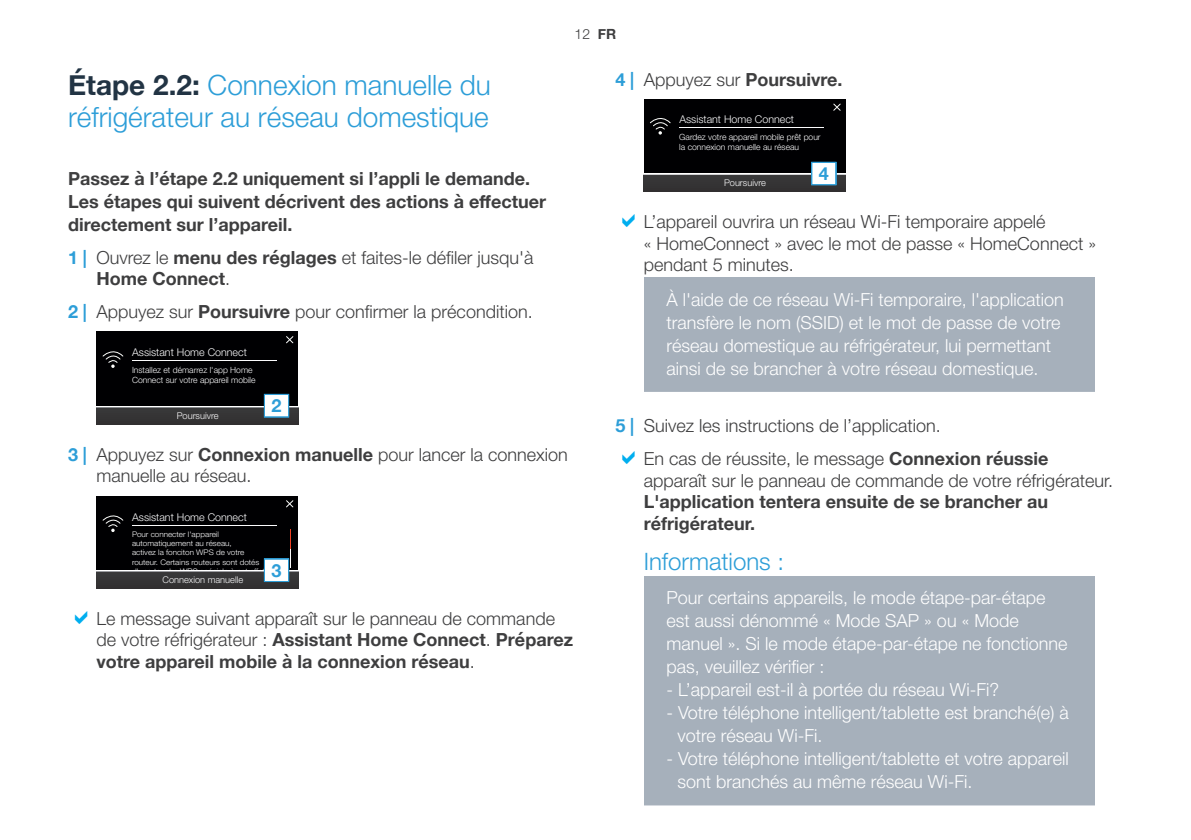
<style>
.page{position:relative;width:1191px;height:840px;background:#fff}
.page>*{position:absolute;margin:0;border:0;box-sizing:border-box;transform-origin:0 0}
.t1{font:300 28px/32px "Helvetica Neue";color:#2d9ed8}
.t2{font:300 24px "Helvetica Neue";color:#2d9ed8}
.t3{font:300 18px/21.6px "Helvetica Neue";color:#3e3e3f}
.t4{font:300 18px/23px "Helvetica Neue";color:#fff}
.t5{font:700 18px/23px "Helvetica Neue";color:#3e3e3f}
.t6{font:700 18px "Helvetica Neue";color:#2d9ed8}
.t7{font:300 14px "Helvetica Neue";color:#3e3e3f}
.t8{font:300 10.6px "Helvetica Neue";color:#fbfbfc}
.t9{font:300 9.2px "Helvetica Neue";color:#fbfbfc}
.t10{font:300 8.6px/10.2px "Helvetica Neue";color:#fbfbfc}
.t11{font:300 7.6px/9.2px "Helvetica Neue";color:#fbfbfc;scale:1.05 1}
.s1{font-weight:700}
.s2{font-weight:700;color:#223444}
.s3{font-weight:700;color:#2d9ed8}
.s4{color:#2d9ed8}
.s5{font-weight:300}
</style>
<div class="page">
<div style="left:96px;top:331px;width:202px;height:93px;background:#000002"></div>
<div style="left:96px;top:406px;width:202px;height:18px;background:linear-gradient(to right,#363536,#343334)"></div>
<hr style="left:132px;top:360px;width:145px;height:1px;background:#fbfbfc">
<svg style="left:286px;top:336px;width:7px;height:7px"></svg>
<svg style="left:102px;top:351px;width:22px;height:17px"></svg>
<div style="left:96px;top:495px;width:202px;height:93px;background:#000002"></div>
<div style="left:96px;top:570px;width:202px;height:18px;background:linear-gradient(to right,#363536,#343435)"></div>
<hr style="left:132px;top:524px;width:145px;height:1px;background:#fbfbfc">
<svg style="left:286px;top:500px;width:7px;height:7px"></svg>
<svg style="left:102px;top:515px;width:22px;height:16px"></svg>
<hr style="left:290px;top:529px;width:1px;height:38px;background:#fbfbfc">
<svg style="left:290px;top:529px;width:1px;height:19px"></svg>
<div style="left:264px;top:394px;width:25px;height:23px;background:#fff"></div>
<div style="left:264px;top:393px;width:25px;height:24px;border:1px solid #2d9ed8"></div>
<div style="left:264px;top:558px;width:25px;height:23px;background:#fff"></div>
<div style="left:264px;top:558px;width:25px;height:23px;border:1px solid #2d9ed8"></div>
<div style="left:643px;top:277px;width:451px;height:120px;background:#a6b0bb"></div>
<div style="left:592px;top:391px;width:548px;height:10px;background:#fff"></div>
<div style="left:643px;top:575px;width:451px;height:235px;background:#a6b0bb"></div>
<div style="left:592px;top:805px;width:548px;height:10px;background:#fff"></div>
<div style="left:643px;top:99px;width:202px;height:93px;background:#000002"></div>
<div style="left:643px;top:173px;width:202px;height:19px;background:linear-gradient(to right,#363332,#343a3e)"></div>
<hr style="left:679px;top:127px;width:145px;height:1px;background:#fbfbfc">
<svg style="left:833px;top:103px;width:7px;height:8px"></svg>
<svg style="left:650px;top:118px;width:21px;height:16px"></svg>
<div style="left:811px;top:162px;width:25px;height:23px;background:#fff"></div>
<div style="left:811px;top:162px;width:25px;height:23px;border:1px solid #2d9ed8"></div>
<p class="t7" style="left:574px;top:23px;width:43px">12 <span class="s1">FR</span></p>
<h1 class="t1" style="left:68px;top:67px;width:424px"><span class="s2">Étape 2.2:</span> Connexion manuelle du réfrigérateur au réseau domestique</h1>
<p class="t5" style="left:68px;top:167px;width:479px">Passez à l’étape 2.2 uniquement si l’appli le demande.<br>Les étapes qui suivent décrivent des actions à effectuer directement sur l’appareil.</p>
<p class="t3" style="left:96px;top:245px;width:439px;text-indent:-28px"><span class="s3">1 |</span> Ouvrez le <span class="s1">menu des réglages</span> et faites-le défiler jusqu'à<br><span class="s1">Home Connect</span>.</p>
<p class="t3" style="left:68px;top:299px;width:466px"><span class="s3">2 |</span> Appuyez sur <span class="s1">Poursuivre</span> pour confirmer la précondition.</p>
<p class="t8" style="left:132px;top:344px;width:116px">Assistant Home Connect</p>
<p class="t10" style="left:132px;top:364px;width:125px">Installez et démarrez l'app Home<br>Connect sur votre appareil mobile</p>
<p class="t9" style="left:177px;top:407px;width:43px">Poursuivre</p>
<p class="t3" style="left:96px;top:442px;width:473px;text-indent:-28px"><span class="s3">3 |</span> Appuyez sur <span class="s1">Connexion manuelle</span> pour lancer la connexion manuelle au réseau.</p>
<p class="t8" style="left:132px;top:508px;width:116px">Assistant Home Connect</p>
<p class="t11" style="left:132px;top:528px;width:130px">Pour connecter l'appareil automatiquement au réseau,<br>activez la fonciton WPS de votre routeur. Certains routeurs sont dotés d'une touche WPS spéciale à cet effet.</p>
<p class="t9" style="left:162px;top:571px;width:82px">Connexion manuelle</p>
<p class="t3" style="left:96px;top:606px;width:478px">Le message suivant apparaît sur le panneau de commande de votre réfrigérateur : <span class="s1">Assistant Home Connect</span>. <span class="s1">Préparez votre appareil mobile à la connexion réseau</span>.</p>
<p class="t6" style="left:271px;top:391px;width:12px">2</p>
<p class="t6" style="left:271px;top:555px;width:12px">3</p>
<p class="t5" style="left:615px;top:68px;width:229px"><span class="s4">4 |</span> <span class="s5">Appuyez sur</span> Poursuivre.</p>
<p class="t8" style="left:679px;top:111px;width:116px">Assistant Home Connect</p>
<p class="t10" style="left:679px;top:131px;width:143px">Gardez votre appareil mobile prêt pour la connexion manuelle au réseau</p>
<p class="t9" style="left:724px;top:175px;width:43px">Poursuivre</p>
<p class="t3" style="left:643px;top:209px;width:454px">L’appareil ouvrira un réseau Wi-Fi temporaire appelé<br>« HomeConnect » avec le mot de passe « HomeConnect » pendant 5 minutes.</p>
<p class="t4" style="left:666px;top:286px;width:399px">À l'aide de ce réseau Wi-Fi temporaire, l'application transfère le nom (SSID) et le mot de passe de votre réseau domestique au réfrigérateur, lui permettant ainsi de se brancher à votre réseau domestique.</p>
<p class="t3" style="left:643px;top:407px;width:406px;line-height:33px;text-indent:-28px"><span class="s3">5 |</span> Suivez les instructions de l’application.<br>En cas de réussite, le message <span class="s1">Connexion réussie</span></p>
<p class="t3" style="left:643px;top:468px;width:471px">apparaît sur le panneau de commande de votre réfrigérateur.</p>
<p class="t5" style="left:643px;top:491px;width:406px;line-height:21.6px">L'application tentera ensuite de se brancher au réfrigérateur.</p>
<h2 class="t2" style="left:643px;top:541px;width:142px">Informations :</h2>
<p class="t4" style="left:666px;top:584px;width:403px">Pour certains appareils, le mode étape-par-étape est aussi dénommé « Mode SAP » ou « Mode manuel ». Si le mode étape-par-étape ne fonctionne pas, veuillez vérifier :</p>
<p class="t4" style="left:666px;top:676px;width:334px">- L’appareil est-il à portée du réseau Wi-Fi?</p>
<p class="t4" style="left:677px;top:699px;width:393px;text-indent:-11px">- Votre téléphone intelligent/tablette est branché(e) à votre réseau Wi-Fi.</p>
<p class="t4" style="left:677px;top:745px;width:393px;text-indent:-11px">- Votre téléphone intelligent/tablette et votre appareil sont branchés au même réseau Wi-Fi.</p>
<p class="t6" style="left:819px;top:159px;width:12px">4</p>
</div>
